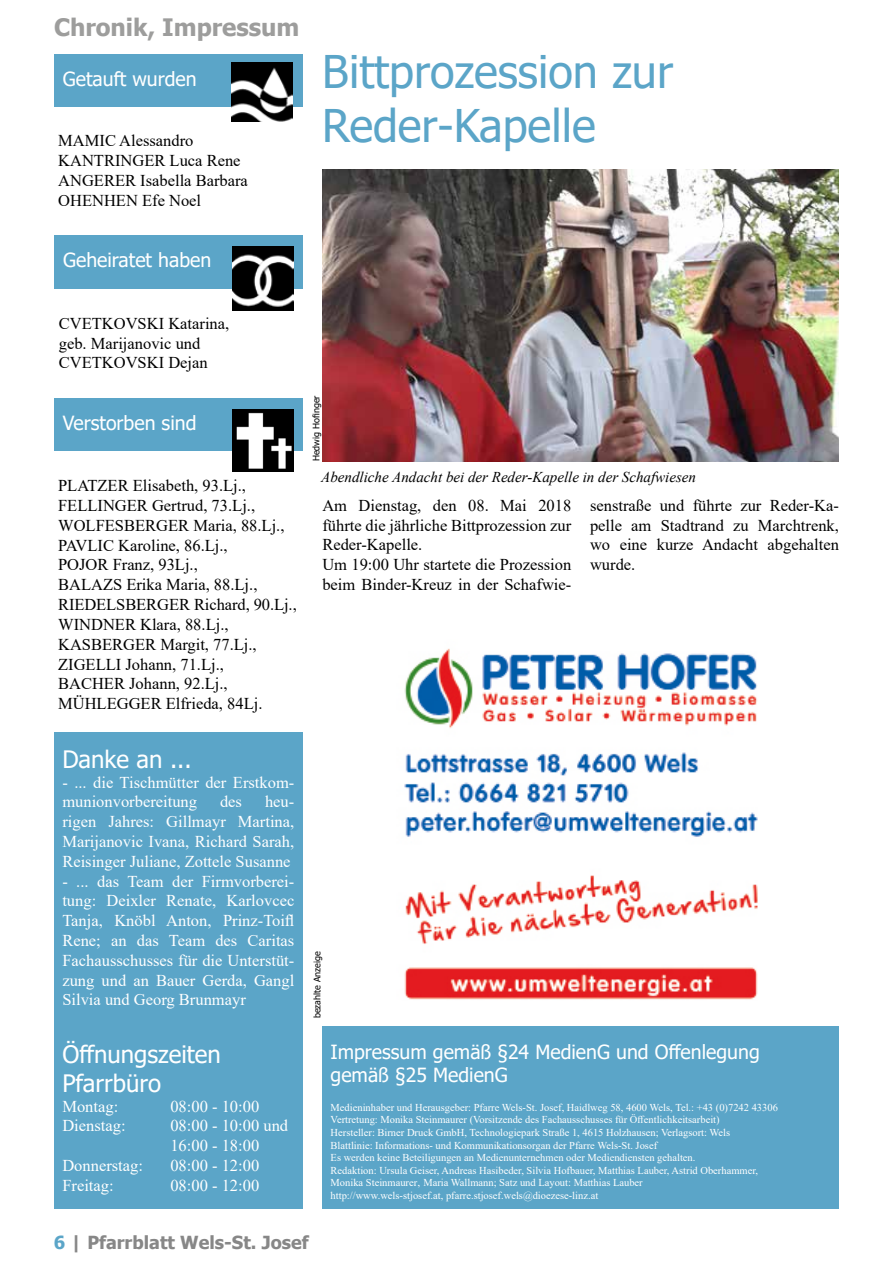
<style>
.page{position:relative;width:893px;height:1263px;background:#fff}
.page>*{position:absolute;margin:0;border:0;box-sizing:border-box;transform-origin:0 0}
.t1{font:45px/54px "Tahoma";color:#5ba5c8}
.t2{font:24px/28.8px "Tahoma";color:#fff}
.t3{font:700 24px "Tahoma";color:#9d9d9c}
.t4{font:19.5px/23.4px "Tahoma";color:#fff}
.t5{font:700 18px "Tahoma";color:#878787}
.t6{font:16.5px/19.8px "Times New Roman";color:#000}
.t7{font:16.5px/19.8px "Times New Roman";color:#fff}
.t8{font:italic 15px "Times New Roman";color:#000}
.t9{font:10.5px/12.6px "Times New Roman";color:#fff}
.t10{font:9px "Tahoma";color:#000}
.s1{color:#5ba5c8}
</style>
<div class="page">
<div style="left:322px;top:1026px;width:517px;height:183px;background:#5ba5c8"></div>
<div style="left:55px;top:235px;width:248px;height:54px;background:#5ba5c8"></div>
<img style="left:233px;top:246px;width:60px;height:65px">
<div style="left:54px;top:54px;width:249px;height:53px;background:#5ba5c8"></div>
<img style="left:232px;top:63px;width:61px;height:59px">
<div style="left:54px;top:398px;width:249px;height:53px;background:#5ba5c8"></div>
<img style="left:233px;top:409px;width:60px;height:63px">
<div style="left:54px;top:732px;width:249px;height:477px;background:#5ba5c8"></div>
<img style="left:404px;top:648px;width:354px;height:352px">
<img style="left:322px;top:169px;width:517px;height:292px">
<h2 class="t3" style="left:54px;top:11px;width:247px">Chronik, Impressum</h2>
<p class="t4" style="left:63px;top:68px;width:135px">Getauft wurden</p>
<p class="t6" style="left:58px;top:130px;width:191px">MAMIC Alessandro<br>KANTRINGER Luca Rene<br>ANGERER Isabella Barbara<br>OHENHEN Efe Noel</p>
<p class="t4" style="left:63px;top:249px;width:150px">Geheiratet haben</p>
<h1 class="t1" style="left:322px;top:48px;width:352px">Bittprozession zur<br>Reder-Kapelle</h1>
<p class="t6" style="left:59px;top:313px;width:172px">CVETKOVSKI Katarina, geb. Marijanovic und<br>CVETKOVSKI Dejan</p>
<p class="t4" style="left:63px;top:412px;width:135px">Verstorben sind</p>
<p class="t6" style="left:58px;top:475px;width:240px">PLATZER Elisabeth, 93.Lj.,<br>FELLINGER Gertrud, 73.Lj.,<br>WOLFESBERGER Maria, 88.Lj.,<br>PAVLIC Karoline, 86.Lj.,<br>POJOR Franz, 93Lj.,<br>BALAZS Erika Maria, 88.Lj.,<br>RIEDELSBERGER Richard, 90.Lj.,<br>WINDNER Klara, 88.Lj.,<br>KASBERGER Margit, 77.Lj.,<br>ZIGELLI Johann, 71.Lj.,<br>BACHER Johann, 92.Lj.,<br>MÜHLEGGER Elfrieda, 84Lj.</p>
<h2 class="t2" style="left:62px;top:746px;width:131px">Danke an ...</h2>
<p class="t7" style="left:62px;top:772px;width:233px">- ... die Tischmütter der Erstkom&shy;munionvorbereitung</p>
<p class="t7" style="left:62px;top:791px;width:233px;text-align:justify;text-indent:203px">heu&shy;rigen Jahres: Gillmayr Martina, Marijanovic Ivana, Richard Sarah, Reisinger Juliane, Zottele Susanne</p>
<p class="t7" style="left:62px;top:871px;width:233px;text-align:justify">- ... das Team der Firmvorberei&shy;tung: Deixler Renate, Karlovcec Tanja, Knöbl Anton, Prinz-Toifl Rene; an das Team des Caritas Fachausschusses für die Unterstüt&shy;zung und an Bauer Gerda, Gangl Silvia und Georg Brunmayr</p>
<h2 class="t2" style="left:62px;top:1041px;width:160px">Öffnungszeiten<br>Pfarrbüro</h2>
<p class="t7" style="left:62px;top:1096px;width:57px">Montag:</p>
<p class="t7" style="left:170px;top:1096px;width:90px">08:00 - 10:00</p>
<p class="t7" style="left:62px;top:1115px;width:65px">Dienstag:</p>
<p class="t7" style="left:170px;top:1115px;width:119px">08:00 - 10:00 und<br>16:00 - 18:00</p>
<p class="t7" style="left:62px;top:1155px;width:82px">Donnerstag:</p>
<p class="t7" style="left:170px;top:1155px;width:90px">08:00 - 12:00</p>
<p class="t7" style="left:62px;top:1175px;width:53px">Freitag:</p>
<p class="t7" style="left:170px;top:1175px;width:90px">08:00 - 12:00</p>
<p class="t7" style="left:220px;top:791px;width:23px">des</p>
<p class="t10" style="left:310px;top:461px;width:68px;rotate:-90deg">Hedwig Hofinger</p>
<p class="t8" style="left:321px;top:466px;width:376px">Abendliche Andacht bei der Reder-Kapelle in der Schafwiesen</p>
<p class="t6" style="left:590px;top:495px;width:250px;text-align:justify">senstraße und führte zur Reder-Ka&shy;pelle am Stadtrand zu Marchtrenk, wo eine kurze Andacht abgehalten wurde.</p>
<p class="t6" style="left:322px;top:495px;width:250px">Am Dienstag, den 08. Mai 2018 führte die jährliche Bittprozession zur<br>Reder-Kapelle.<br>Um 19:00 Uhr startete die Prozession beim Binder-Kreuz in der Schafwie-</p>
<p class="t10" style="left:311px;top:1018px;width:68px;rotate:-90deg">bezahlte Anzeige</p>
<p class="t4" style="left:331px;top:1041px;width:431px">Impressum gemäß §24 MedienG und Offenlegung gemäß §25 MedienG</p>
<p class="t9" style="left:331px;top:1100px;width:449px">Medieninhaber und Herausgeber: Pfarre Wels-St. Josef, Haidlweg 58, 4600 Wels, Tel.: +43 (0)7242 43306<br>Vertretung: Monika Steinmaurer (Vorsitzende des Fachausschusses für Öffentlichkeitsarbeit)<br>Hersteller: Birner Druck GmbH, Technologiepark Straße 1, 4615 Holzhausen; Verlagsort: Wels<br>Blattlinie: Informations- und Kommunikationsorgan der Pfarre Wels-St. Josef<br>Es werden keine Beteiligungen an Medienunternehmen oder Mediendiensten gehalten.<br>Redaktion: Ursula Geiser, Andreas Hasibeder, Silvia Hofbauer, Matthias Lauber, Astrid Oberhammer, Monika Steinmaurer‚ Maria Wallmann; Satz und Layout: Matthias Lauber<br>http://www.wels-stjosef.at, pfarre.stjosef.wels@dioezese-linz.at</p>
<p class="t5" style="left:54px;top:1230px;width:256px"><span class="s1">6</span> | Pfarrblatt Wels-St. Josef</p>
</div>
